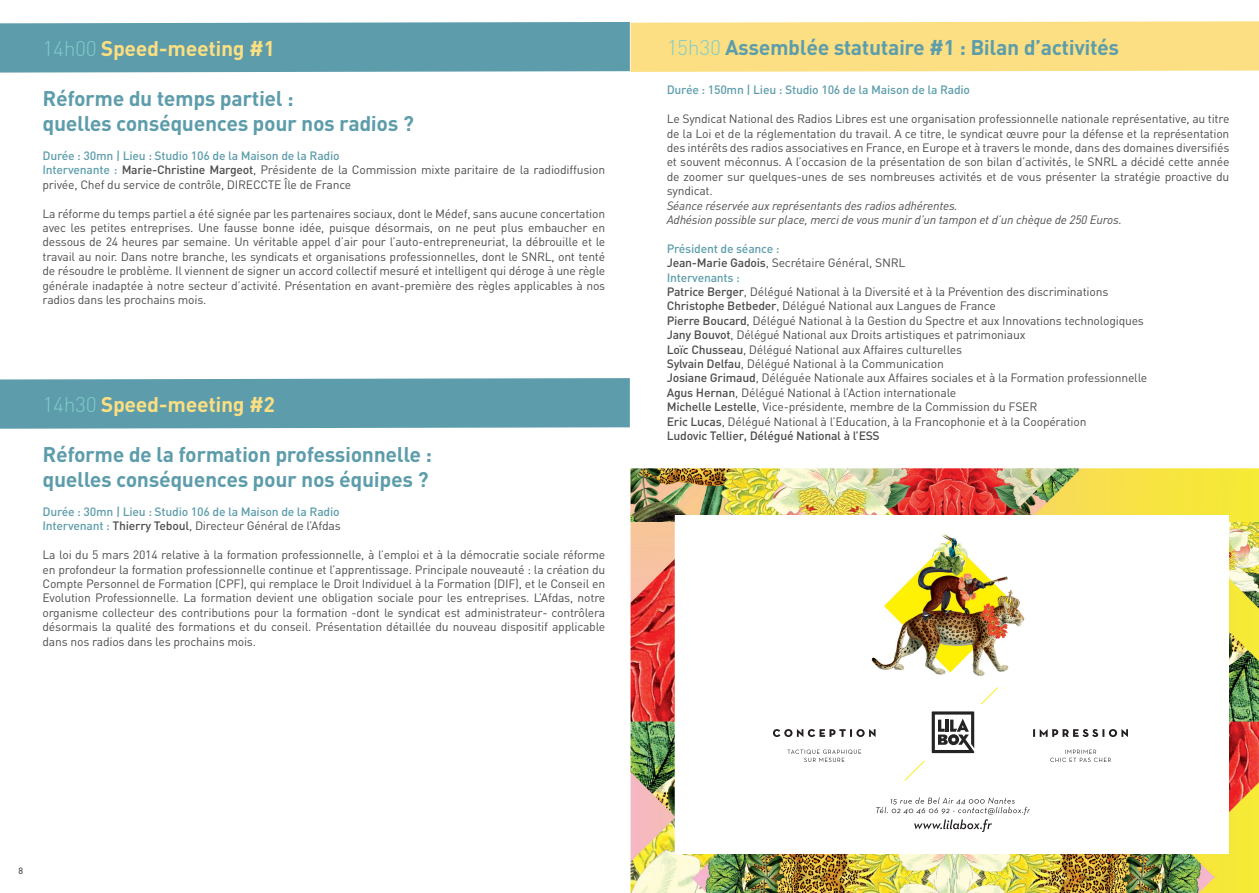
<style>
.page{position:relative;width:1259px;height:893px;background:#fff}
.page>*{position:absolute;margin:0;border:0;box-sizing:border-box;transform-origin:0 0}
.t1{font:700 21px/25.2px "DIN";letter-spacing:-.01em;color:#5d9dab}
.t2{font:700 21px "DIN";color:#fbdf82}
.t3{font:12px/14.4px "DIN";color:#4b4c4d;text-align:justify}
.t4{font:500 12px/14.4px "DIN";color:#5d9dab}
.t5{font:italic 12px/14.4px "DIN";letter-spacing:-.01em;color:#4b4c4d}
.t6{font:9px "DIN";color:#231f20}
.s1{font-weight:300;color:#81ccca}
.s2{font-weight:500;color:#5d9dab}
.s3{font-weight:500}
.s4{color:#4b4c4d}
.s5{font-weight:400;color:#4b4c4d}
</style>
<div class="page">
<div style="left:0;top:378px;width:630px;height:51px;background:#5c9cab"></div>
<svg style="left:0;top:21px;width:1259px;height:52px;background:#afc09c"></svg>
<img style="left:630px;top:522px;width:629px;height:371px">
<div style="left:675px;top:470px;width:553px;height:384px;background:#fff"></div>
<svg style="left:904px;top:687px;width:94px;height:94px"></svg>
<svg style="left:773px;top:729px;width:102px;height:8px"></svg>
<svg style="left:1033px;top:729px;width:95px;height:8px"></svg>
<svg style="left:876px;top:797px;width:154px;height:35px"></svg>
<svg style="left:788px;top:750px;width:73px;height:12px"></svg>
<svg style="left:1050px;top:750px;width:60px;height:12px"></svg>
<img style="left:630px;top:468px;width:629px;height:54px">
<div style="left:675px;top:515px;width:553px;height:7px;background:#fff"></div>
<svg style="left:630px;top:468px;width:4px;height:7px"></svg>
<img style="left:871px;top:534px;width:154px;height:142px">
<svg style="left:1078px;top:857px;width:5px;height:5px"></svg>
<h1 class="t2" style="left:43px;top:34px;width:234px"><span class="s1">14h00</span> Speed-meeting #1</h1>
<h1 class="t1" style="left:43px;top:85px;width:373px">Réforme du temps partiel :<br>quelles conséquences pour nos radios ?</h1>
<p class="t3" style="left:43px;top:148px;width:564px;text-align:left"><span class="s2">Durée : 30mn | Lieu : Studio 106 de la Maison de la Radio<br>Intervenante :</span> <span class="s3">Marie-Christine Margeot</span>, Présidente de la Commission mixte paritaire de la radiodiffusion privée, Chef du service de contrôle, DIRECCTE Île de France</p>
<p class="t3" style="left:43px;top:206px;width:564px">La réforme du temps partiel a été signée par les partenaires sociaux, dont le Médef, sans aucune concertation avec les petites entreprises. Une fausse bonne idée, puisque désormais, on ne peut plus embaucher en dessous de 24 heures par semaine. Un véritable appel d’air pour l’auto-entrepreneuriat, la débrouille et le travail au noir. Dans notre branche, les syndicats et organisations professionnelles, dont le SNRL, ont tenté de résoudre le problème. Il viennent de signer un accord collectif mesuré et intelligent qui déroge à une règle générale inadaptée à notre secteur d’activité. Présentation en avant-première des règles applicables à nos radios dans les prochains mois.</p>
<h1 class="t2" style="left:43px;top:390px;width:234px"><span class="s1">14h30</span> Speed-meeting #2</h1>
<h1 class="t1" style="left:43px;top:441px;width:391px">Réforme de la formation professionnelle : quelles conséquences pour nos équipes ?</h1>
<p class="t4" style="left:43px;top:504px;width:300px">Durée : 30mn | Lieu : Studio 106 de la Maison de la Radio<br>Intervenant : <span class="s4">Thierry Teboul</span><span class="s5">, Directeur Général de l’Afdas</span></p>
<p class="t3" style="left:43px;top:547px;width:564px">La loi du 5 mars 2014 relative à la formation professionnelle, à l’emploi et à la démocratie sociale réforme en profondeur la formation professionnelle continue et l’apprentissage. Principale nouveauté : la création du Compte Personnel de Formation (CPF), qui remplace le Droit Individuel à la Formation (DIF), et le Conseil en Evolution Professionnelle. La formation devient une obligation sociale pour les entreprises. L’Afdas, notre organisme collecteur des contributions pour la formation -dont le syndicat est administrateur- contrôlera désormais la qualité des formations et du conseil. Présentation détaillée du nouveau dispositif applicable dans nos radios dans les prochains mois.</p>
<h1 class="t1" style="left:666px;top:34px;width:454px"><span class="s1">15h30</span> Assemblée statutaire #1 : Bilan d’activités</h1>
<p class="t4" style="left:666px;top:82px;width:305px">Durée : 150mn | Lieu : Studio 106 de la Maison de la Radio</p>
<p class="t3" style="left:666px;top:111px;width:564px">Le Syndicat National des Radios Libres est une organisation professionnelle nationale représentative, au titre de la Loi et de la réglementation du travail. A ce titre, le syndicat œuvre pour la défense et la représentation des intérêts des radios associatives en France, en Europe et à travers le monde, dans des domaines diversifiés et souvent méconnus. A l’occasion de la présentation de son bilan d’activités, le SNRL a décidé cette année de zoomer sur quelques-unes de ses nombreuses activités et de vous présenter la stratégie proactive du syndicat.</p>
<p class="t5" style="left:667px;top:198px;width:457px">Séance réservée aux représentants des radios adhérentes.<br>Adhésion possible sur place, merci de vous munir d’un tampon et d’un chèque de 250 Euros.</p>
<p class="t3" style="left:667px;top:241px;width:482px;text-align:left"><span class="s2">Président de séance :<br></span><span class="s3">Jean-Marie Gadois</span>, Secrétaire Général, SNRL<br><span class="s2">Intervenants :<br></span><span class="s3">Patrice Berger</span>, Délégué National à la Diversité et à la Prévention des discriminations <span class="s3">Christophe Betbeder</span>, Délégué National aux Langues de France<br><span class="s3">Pierre Boucard</span>, Délégué National à la Gestion du Spectre et aux Innovations technologiques <span class="s3">Jany Bouvot</span>, Délégué National aux Droits artistiques et patrimoniaux<br><span class="s3">Loïc Chusseau</span>, Délégué National aux Affaires culturelles<br><span class="s3">Sylvain Delfau</span>, Délégué National à la Communication<br><span class="s3">Josiane Grimaud</span>, Déléguée Nationale aux Affaires sociales et à la Formation professionnelle <span class="s3">Agus Hernan</span>, Délégué National à l’Action internationale<br><span class="s3">Michelle Lestelle</span>, Vice-présidente, membre de la Commission du FSER<br><span class="s3">Eric Lucas</span>, Délégué National à l’Education, à la Francophonie et à la Coopération<br><span class="s3">Ludovic Tellier, Délégué National à l’ESS</span></p>
<p class="t6" style="left:18px;top:865px;width:6px">8</p>
</div>
